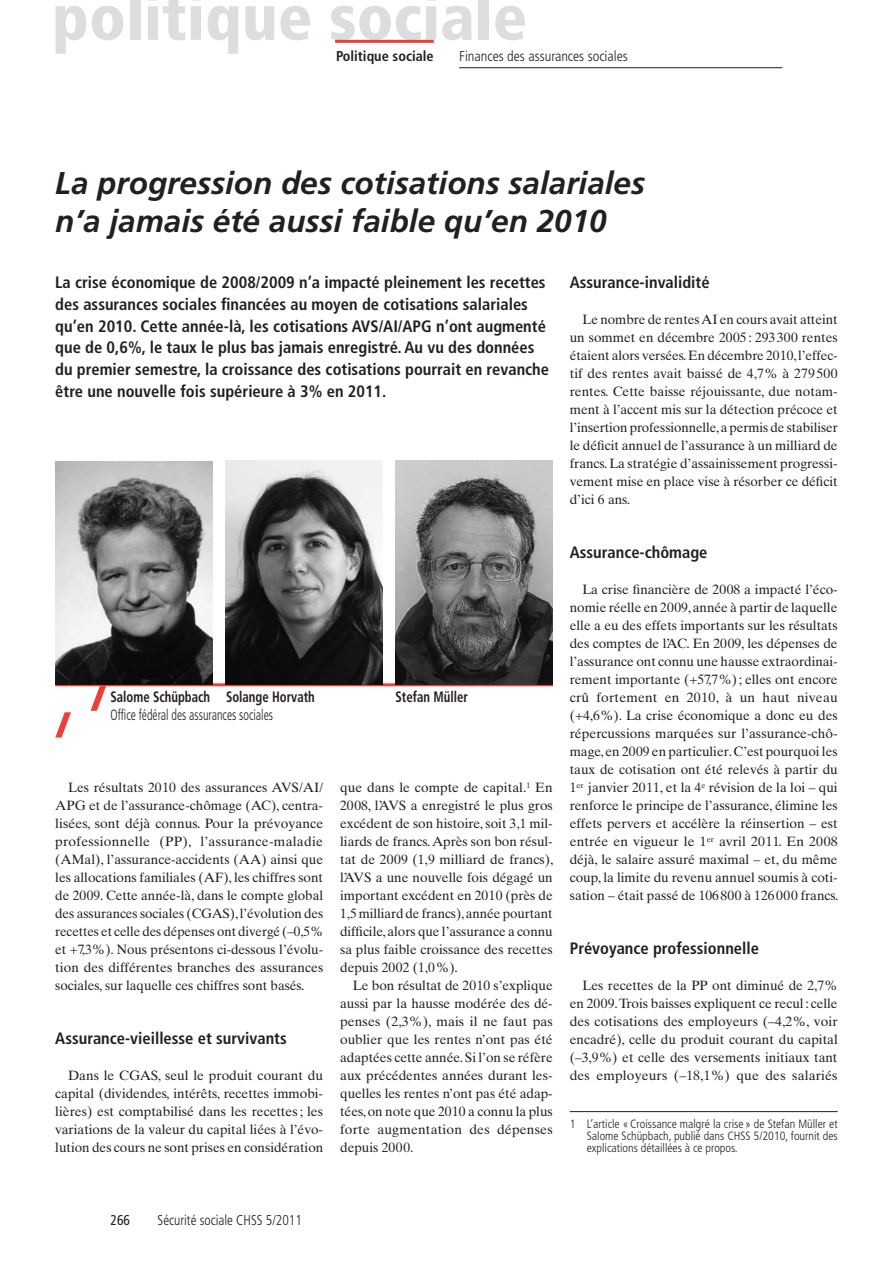
<style>
.page{position:relative;width:893px;height:1263px;background:#fff}
.page>*{position:absolute;margin:0;border:0;box-sizing:border-box;transform-origin:0 0}
.t1{font:900 condensed 64.5px "Frutiger LT Std";color:#dcdddf}
.t2{font:italic 700 31.5px/38.2px "Frutiger LT Std";color:#231f20}
.t3{font:700 condensed 16.5px/21.8px "Frutiger LT Std";color:#231f20}
.t4{font:700 condensed 15px "Frutiger LT Std";color:#231f20;scale:.85 1}
.t5{font:300 condensed 15px "Frutiger LT Std";color:#231f20;scale:.8 1}
.t6{font:300 condensed 14.25px "Frutiger LT Std";color:#231f20}
.t7{font:300 condensed 14.25px "Frutiger LT Std";color:#231f20;scale:.95 1}
.t8{font:700 condensed 14.25px "Frutiger LT Std";color:#231f20}
.t9{font:condensed 14.25px "Frutiger LT Std";color:#231f20;scale:.95 1}
.t10{font:13.5px/18px "Times Ten LT Std";color:#231f20;text-align:justify}
.t11{font:300 condensed 12px/12px "Frutiger LT Std";color:#231f20;text-align:justify}
</style>
<div class="page">
<hr style="left:335px;top:40px;width:99px;height:3px;background:#ee3f34">
<hr style="left:459px;top:67px;width:323px;height:1px;background:#231f20">
<svg style="left:55px;top:686px;width:51px;height:51px"></svg>
<hr style="left:55px;top:683px;width:498px;height:3px;background:#ee3f34">
<img style="left:55px;top:461px;width:158px;height:223px">
<img style="left:225px;top:461px;width:158px;height:223px">
<img style="left:395px;top:461px;width:158px;height:223px">
<hr style="left:570px;top:1111px;width:268px;height:1px;background:#231f20">
<h1 class="t1" style="left:52px;top:-21px;width:477px">politique sociale</h1>
<p class="t8" style="left:336px;top:47px;width:99px">Politique sociale</p>
<p class="t6" style="left:459px;top:48px;width:170px">Finances des assurances sociales</p>
<p class="t2" style="left:55px;top:164px;width:591px">La progression des cotisations salariales n’a jamais été aussi faible qu’en 2010</p>
<p class="t3" style="left:55px;top:271px;width:495px">La crise économique de 2008/2009 n’a impacté pleinement les recettes des assurances sociales financées au moyen de cotisations salariales qu’en 2010. Cette année-là, les cotisations AVS/AI/APG n’ont augmenté que de 0,6%, le taux le plus bas jamais enregistré. Au vu des données du premier semestre, la croissance des cotisations pourrait en revanche être une nouvelle fois supérieure à 3% en 2011.</p>
<h1 class="t3" style="left:570px;top:271px;width:141px">Assurance-invalidité</h1>
<p class="t10" style="left:570px;top:310px;width:270px;text-indent:13px">Le nombre de rentes AI en cours avait atteint un sommet en décembre 2005 : 293300 rentes étaient alors versées. En décembre 2010, l’effec&shy;tif des rentes avait baissé de 4,7% à 279500 rentes. Cette baisse réjouissante, due notam&shy;ment à l’accent mis sur la détection précoce et l’insertion professionnelle, a permis de stabiliser le déficit annuel de l’assurance à un milliard de francs. La stratégie d’assainissement progressi&shy;vement mise en place vise à résorber ce déficit d’ici 6 ans.</p>
<p class="t4" style="left:111px;top:688px;width:242px">Salome Schüpbach Solange Horvath</p>
<p class="t4" style="left:396px;top:688px;width:87px">Stefan Müller</p>
<p class="t5" style="left:111px;top:706px;width:205px">Office fédéral des assurances sociales</p>
<p class="t10" style="left:55px;top:778px;width:270px;text-indent:13px">Les résultats 2010 des assurances AVS/AI/ APG et de l’assurance-chômage (AC), centra&shy;lisées, sont déjà connus. Pour la prévoyance professionnelle (PP), l’assurance-maladie (AMal), l’assurance-accidents (AA) ainsi que les allocations familiales (AF), les chiffres sont de 2009. Cette année-là, dans le compte global des assurances sociales (CGAS), l’évolution des recettes et celle des dépenses ont divergé (–0,5% et +7,3%). Nous présentons ci-dessous l’évolu&shy;tion des différentes branches des assurances sociales, sur laquelle ces chiffres sont basés.</p>
<h1 class="t3" style="left:55px;top:1027px;width:233px">Assurance-vieillesse et survivants</h1>
<p class="t10" style="left:55px;top:1066px;width:270px;text-indent:13px">Dans le CGAS, seul le produit courant du capital (dividendes, intérêts, recettes immobi&shy;lières) est comptabilisé dans les recettes; les variations de la valeur du capital liées à l’évo&shy;lution des cours ne sont prises en considération</p>
<p class="t10" style="left:340px;top:778px;width:215px">que dans le compte de capital.<sup>1</sup> En 2008, l’AVS a enregistré le plus gros excédent de son histoire, soit 3,1 mil&shy;liards de francs. Après son bon résul&shy;tat de 2009 (1,9 milliard de francs), l’AVS a une nouvelle fois dégagé un important excédent en 2010 (près de 1,5 milliard de francs), année pourtant difficile, alors que l’assurance a connu sa plus faible croissance des recettes depuis 2002 (1,0%).</p>
<p class="t10" style="left:340px;top:976px;width:214px;text-indent:13px">Le bon résultat de 2010 s’explique aussi par la hausse modérée des dé&shy;penses (2,3%), mais il ne faut pas oublier que les rentes n’ont pas été adaptées cette année. Si l’on se réfère aux précédentes années durant les&shy;quelles les rentes n’ont pas été adap&shy;tées, on note que 2010 a connu la plus forte augmentation des dépenses depuis 2000.</p>
<h1 class="t3" style="left:570px;top:541px;width:139px">Assurance-chômage</h1>
<p class="t10" style="left:570px;top:580px;width:270px;text-indent:13px">La crise financière de 2008 a impacté l’éco&shy;nomie réelle en 2009, année à partir de laquelle elle a eu des effets importants sur les résultats des comptes de l’AC. En 2009, les dépenses de l’assurance ont connu une hausse extraordinai&shy;rement importante (+57,7%); elles ont encore crû fortement en 2010, à un haut niveau (+4,6%). La crise économique a donc eu des répercussions marquées sur l’assurance-chô&shy;mage, en 2009 en particulier. C’est pourquoi les taux de cotisation ont été relevés à partir du 1<sup>er</sup> janvier 2011, et la 4<sup>e</sup> révision de la loi – qui renforce le principe de l’assurance, élimine les effets pervers et accélère la réinsertion – est entrée en vigueur le 1<sup>er</sup> avril 2011. En 2008 déjà, le salaire assuré maximal – et, du même coup, la limite du revenu annuel soumis à coti&shy;sation – était passé de 106 800 à 126 000 francs.</p>
<h1 class="t3" style="left:570px;top:937px;width:191px">Prévoyance professionnelle</h1>
<p class="t10" style="left:570px;top:976px;width:269px;text-indent:13px">Les recettes de la PP ont diminué de 2,7% en 2009. Trois baisses expliquent ce recul: celle des cotisations des employeurs (–4,2%, voir encadré), celle du produit courant du capital (–3,9%) et celle des versements initiaux tant des employeurs (–18,1%) que des salariés</p>
<p class="t11" style="left:587px;top:1118px;width:252px;text-indent:-17px">1 L’article «Croissance malgré la crise » de Stefan Müller et Salome Schüpbach, publié dans CHSS 5/2010, fournit des explications détaillées à ce propos.</p>
<p class="t9" style="left:111px;top:1212px;width:22px">266</p>
<p class="t7" style="left:158px;top:1212px;width:153px">Sécurité sociale CHSS 5/2011</p>
</div>
